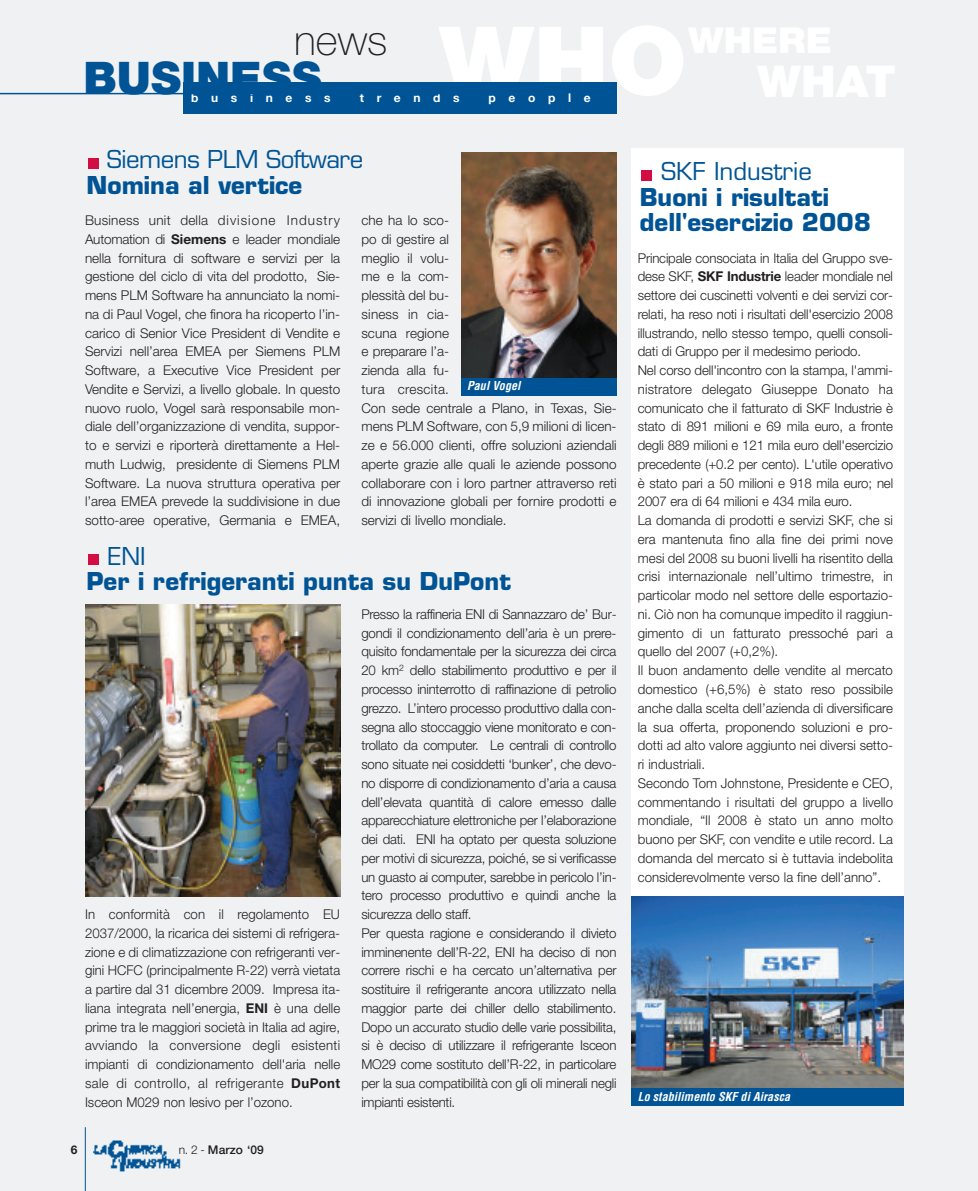
<style>
.page{position:relative;width:978px;height:1191px;background:#f0f1f2}
.page>*{position:absolute;margin:0;border:0;box-sizing:border-box;transform-origin:0 0}
.t1{font:900 45px "Helvetica Neue";color:#005495}
.t2{font:100 42px "Helvetica Neue";color:#231f20}
.t3{font:700 24px/25.5px "Eurostile";color:#005495}
.t4{font:24px "Eurostile";letter-spacing:-.02em;color:#005495}
.t5{font:24px "Eurostile";color:#005495}
.t6{font:300 13.5px/18.8px "Helvetica Neue";letter-spacing:-.01em;color:#231f20}
.t7{font:italic 700 condensed 12px "Helvetica";letter-spacing:.005em;color:#fff}
.t8{font:700 12px "Helvetica Neue";letter-spacing:1.055em;color:#fff}
.t9{font:500 12px "Helvetica Neue";letter-spacing:.01em;color:#231f20}
.t10{font:700 12px "Helvetica Neue";color:#231f20}
.s1{font-weight:700}
.s2{font-weight:300}
</style>
<div class="page">
<div style="left:184px;top:83px;width:433px;height:31px;background:#005495"></div>
<hr style="left:0;top:93px;width:541px;height:1px;background:#005495">
<hr style="left:85px;top:1127px;width:1px;height:64px;background:#005495">
<img style="left:93px;top:1140px;width:88px;height:32px">
<div style="left:88px;top:158px;width:10px;height:10px;background:#d20d44"></div>
<div style="left:88px;top:554px;width:10px;height:11px;background:#d20d44"></div>
<img style="left:461px;top:153px;width:156px;height:225px">
<div style="left:461px;top:378px;width:156px;height:17px;background:#005495"></div>
<div style="left:632px;top:149px;width:272px;height:957px;background:#fff"></div>
<div style="left:641px;top:170px;width:10px;height:10px;background:#d20d44"></div>
<img style="left:632px;top:896px;width:272px;height:193px">
<img style="left:85px;top:604px;width:255px;height:292px">
<div style="left:632px;top:1089px;width:272px;height:17px;background:#005495"></div>
<h2 class="t2" style="left:294px;top:25px;width:95px">news</h2>
<h1 class="t1" style="left:84px;top:62px;width:240px">BUSINESS</h1>
<p class="t8" style="left:191px;top:94px;width:141px">business</p>
<p class="t8" style="left:360px;top:94px;width:101px">trends</p>
<p class="t8" style="left:489px;top:94px;width:104px">people</p>
<h3 class="t4" style="left:107px;top:150px;width:258px">Siemens PLM Software</h3>
<h3 class="t3" style="left:87px;top:175px;width:217px">Nomina al vertice</h3>
<p class="t6" style="left:85px;top:212px;width:257px;text-align:justify">Business unit della divisione Industry Automation di <span class="s1">Siemens</span> e leader mondiale nella fornitura di software e servizi per la gestione del ciclo di vita del prodotto, Sie&shy;mens PLM Software ha annunciato la nomi&shy;na di Paul Vogel, che finora ha ricoperto l’in&shy;carico di Senior Vice President di Vendite e Servizi nell’area EMEA per Siemens PLM Software, a Executive Vice President per Vendite e Servizi, a livello globale. In questo nuovo ruolo, Vogel sarà responsabile mon&shy;diale dell’organizzazione di vendita, suppor&shy;to e servizi e riporterà direttamente a Hel&shy;muth Ludwig, presidente di Siemens PLM Software. La nuova struttura operativa per l’area EMEA prevede la suddivisione in due sotto-aree operative, Germania e EMEA,</p>
<p class="t6" style="left:361px;top:212px;width:257px">che ha lo sco-<br>po di gestire al<br>meglio il volu-<br>me e la com-<br>plessità del bu-<br>siness in cia-<br>scuna regione<br>e preparare l’a-<br>zienda alla fu-<br>tura crescita.<br>Con sede centrale a Plano, in Texas, Sie&shy;mens PLM Software, con 5,9 milioni di licen&shy;ze e 56.000 clienti, offre soluzioni aziendali aperte grazie alle quali le aziende possono collaborare con i loro partner attraverso reti di innovazione globali per fornire prodotti e servizi di livello mondiale.</p>
<p class="t7" style="left:467px;top:381px;width:55px">Paul Vogel</p>
<h3 class="t4" style="left:108px;top:547px;width:39px">ENI</h3>
<h3 class="t3" style="left:87px;top:571px;width:426px">Per i refrigeranti punta su DuPont</h3>
<p class="t6" style="left:85px;top:906px;width:257px;text-align:justify">In conformità con il regolamento EU 2037/2000, la ricarica dei sistemi di refrigera&shy;zione e di climatizzazione con refrigeranti ver&shy;gini HCFC (principalmente R-22) verrà vietata a partire dal 31 dicembre 2009. Impresa ita&shy;liana integrata nell’energia, <span class="s1">ENI</span> è una delle prime tra le maggiori società in Italia ad agire, avviando la conversione degli esistenti impianti di condizionamento dell'aria nelle sale di controllo, al refrigerante <span class="s1">DuPont </span>Isceon M029 non lesivo per l’ozono.</p>
<p class="t10" style="left:71px;top:1145px;width:8px">6</p>
<p class="t9" style="left:179px;top:1145px;width:87px"><span class="s2">n. 2 -</span> Marzo ‘09</p>
<p class="t6" style="left:361px;top:606px;width:257px">Presso la raffineria ENI di Sannazzaro de’ Bur&shy;gondi il condizionamento dell’aria è un prere&shy;quisito fondamentale per la sicurezza dei circa 20 km<sup>2</sup> dello stabilimento produttivo e per il processo ininterrotto di raffinazione di petrolio grezzo. L’intero processo produttivo dalla con&shy;segna allo stoccaggio viene monitorato e con&shy;trollato da computer. Le centrali di controllo sono situate nei cosiddetti ‘bunker’, che devo&shy;no disporre di condizionamento d’aria a causa dell’elevata quantità di calore emesso dalle apparecchiature elettroniche per l’elaborazione dei dati. ENI ha optato per questa soluzione per motivi di sicurezza, poiché, se si verificasse un guasto ai computer, sarebbe in pericolo l’in&shy;tero processo produttivo e quindi anche la sicurezza dello staff.<br>Per questa ragione e considerando il divieto imminenente dell’R-22, ENI ha deciso di non correre rischi e ha cercato un’alternativa per sostituire il refrigerante ancora utilizzato nella maggior parte dei chiller dello stabilimento.<br>Dopo un accurato studio delle varie possibilita, si è deciso di utilizzare il refrigerante Isceon MO29 come sostituto dell’R-22, in particolare per la sua compatibilità con gli oli minerali negli impianti esistenti.</p>
<h3 class="t5" style="left:661px;top:162px;width:152px">SKF Industrie</h3>
<h3 class="t3" style="left:640px;top:187px;width:233px">Buoni i risultati dell'esercizio 2008</h3>
<p class="t6" style="left:638px;top:250px;width:257px">Principale consociata in Italia del Gruppo sve&shy;dese SKF, <span class="s1">SKF Industrie</span> leader mondiale nel settore dei cuscinetti volventi e dei servizi cor&shy;relati, ha reso noti i risultati dell'esercizio 2008 illustrando, nello stesso tempo, quelli consoli&shy;dati di Gruppo per il medesimo periodo.<br>Nel corso dell'incontro con la stampa, l'ammi&shy;nistratore delegato Giuseppe Donato ha comunicato che il fatturato di SKF Industrie è stato di 891 milioni e 69 mila euro, a fronte degli 889 milioni e 121 mila euro dell'esercizio precedente (+0.2 per cento). L'utile operativo è stato pari a 50 milioni e 918 mila euro; nel 2007 era di 64 milioni e 434 mila euro.<br>La domanda di prodotti e servizi SKF, che si era mantenuta fino alla fine dei primi nove mesi del 2008 su buoni livelli ha risentito della crisi internazionale nell’ultimo trimestre, in particolar modo nel settore delle esportazio&shy;ni. Ciò non ha comunque impedito il raggiun&shy;gimento di un fatturato pressoché pari a quello del 2007 (+0,2%).<br>Il buon andamento delle vendite al mercato domestico (+6,5%) è stato reso possibile anche dalla scelta dell’azienda di diversificare la sua offerta, proponendo soluzioni e pro&shy;dotti ad alto valore aggiunto nei diversi setto&shy;ri industriali.<br>Secondo Tom Johnstone, Presidente e CEO, commentando i risultati del gruppo a livello mondiale, “Il 2008 è stato un anno molto buono per SKF, con vendite e utile record. La domanda del mercato si è tuttavia indebolita considerevolmente verso la fine dell’anno”.</p>
<p class="t7" style="left:638px;top:1091px;width:154px">Lo stabilimento SKF di Airasca</p>
</div>
